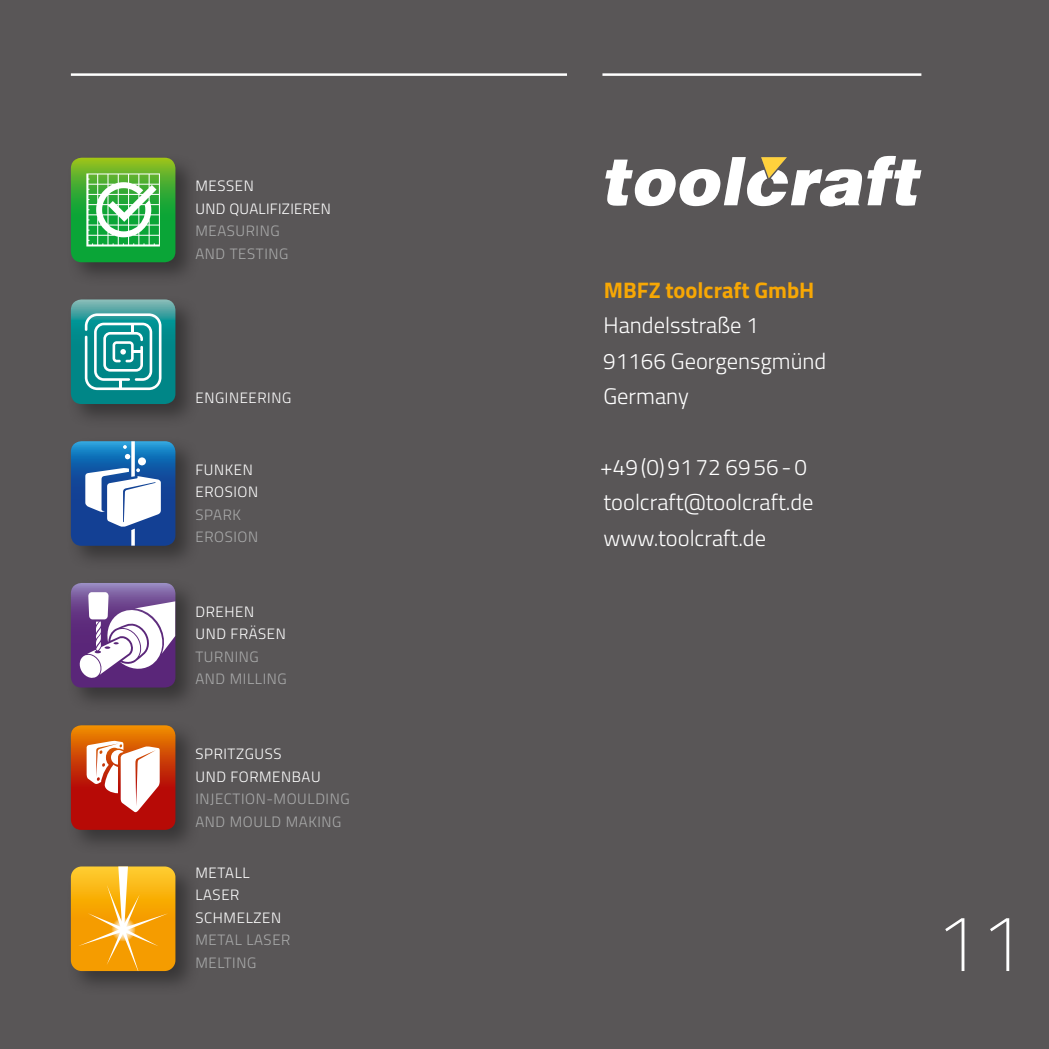
<style>
.page{position:relative;width:1049px;height:1049px;background:#595657}
.page>*{position:absolute;margin:0;border:0;box-sizing:border-box;transform-origin:0 0}
.t1{font:100 80px "Titillium";color:#fff}
.t2{font:300 22.5px/35.5px "Titillium";color:#fff}
.t3{font:700 22.5px "Titillium";color:#f7a704}
.t4{font:300 15px/22.5px "Titillium";letter-spacing:.04em;color:#a9aaaa}
.t5{font:300 15px/22.5px "Titillium";letter-spacing:.04em;color:#fff}
.t6{font:300 15px/22.5px "Titillium";letter-spacing:.02em;color:#fff}
</style>
<div class="page">
<div style="left:66px;top:153px;width:135px;height:135px;background:#000;opacity:.38"></div>
<svg style="left:71px;top:158px;width:104px;height:104px"></svg>
<div style="left:66px;top:294px;width:135px;height:135px;background:#000;opacity:.38"></div>
<svg style="left:71px;top:299px;width:104px;height:105px"></svg>
<div style="left:66px;top:436px;width:135px;height:135px;background:#000;opacity:.38"></div>
<svg style="left:71px;top:441px;width:104px;height:105px"></svg>
<div style="left:66px;top:578px;width:135px;height:135px;background:#000;opacity:.38"></div>
<svg style="left:71px;top:583px;width:104px;height:104px"></svg>
<div style="left:66px;top:720px;width:135px;height:135px;background:#000;opacity:.38"></div>
<svg style="left:71px;top:725px;width:104px;height:105px"></svg>
<div style="left:66px;top:861px;width:135px;height:135px;background:#000;opacity:.38"></div>
<svg style="left:71px;top:866px;width:104px;height:105px"></svg>
<svg style="left:111px;top:917px;width:24px;height:24px"></svg>
<hr style="left:602px;top:73px;width:319px;height:3px;background:#fff">
<hr style="left:71px;top:73px;width:496px;height:3px;background:#fff">
<svg style="left:605px;top:156px;width:316px;height:50px"></svg>
<p class="t6" style="left:195px;top:174px;width:137px">MESSEN<br>UND QUALIFIZIEREN</p>
<p class="t4" style="left:195px;top:219px;width:94px">MEASURING<br>AND TESTING</p>
<p class="t5" style="left:195px;top:385px;width:97px">ENGINEERING</p>
<p class="t5" style="left:195px;top:458px;width:64px">FUNKEN<br>EROSION</p>
<p class="t4" style="left:195px;top:503px;width:64px">SPARK<br>EROSION</p>
<p class="t5" style="left:195px;top:599px;width:92px">DREHEN<br>UND FRÄSEN</p>
<p class="t4" style="left:195px;top:644px;width:93px">TURNING<br>AND MILLING</p>
<p class="t5" style="left:195px;top:742px;width:127px">SPRITZGUSS<br>UND FORMENBAU</p>
<p class="t4" style="left:195px;top:787px;width:156px">INJECTION-MOULDING<br>AND MOULD MAKING</p>
<p class="t5" style="left:195px;top:860px;width:87px">METALL<br>LASER<br>SCHMELZEN</p>
<p class="t4" style="left:195px;top:928px;width:96px">METAL LASER<br>MELTING</p>
<h2 class="t3" style="left:604px;top:273px;width:212px">MBFZ toolcraft GmbH</h2>
<h2 class="t2" style="left:603px;top:306px;width:225px">Handelsstraße 1<br>91166 Georgensgmünd<br>Germany</h2>
<h2 class="t2" style="left:600px;top:448px;width:215px">+49(0)9172 6956-0 toolcraft@toolcraft.de www.toolcraft.de</h2>
<h1 class="t1" style="left:935px;top:886px;width:91px">11</h1>
</div>
